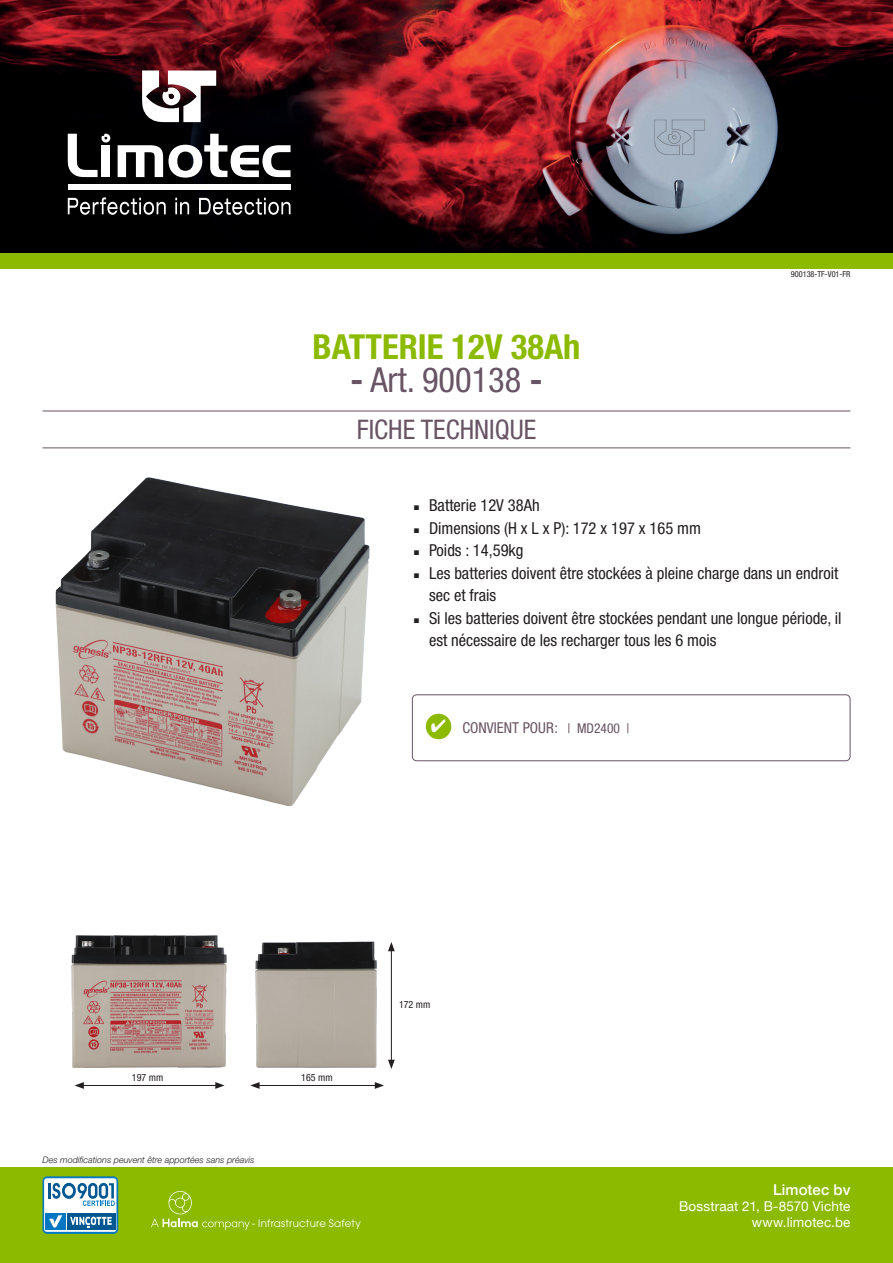
<style>
.page{position:relative;width:893px;height:1263px;background:#fff}
.page>*{position:absolute;margin:0;border:0;box-sizing:border-box;transform-origin:0 0}
.t1{font:700 condensed 34.5px "Helvetica Neue LT Std";color:#8bba00}
.t2{font:condensed 34.5px "Helvetica Neue LT Std";color:#685463}
.t3{font:condensed 27px "Helvetica Neue LT Std";color:#685463}
.t4{font:condensed 16.5px/22.5px "Helvetica Neue LT Std";color:#231f20}
._1__Kader{font:condensed 15px "Helvetica Neue LT Std";color:#685463}
.t5{font:500 15px "Helvetica Neue";letter-spacing:.005em;color:#fff}
.t6{font:13.5px "Helvetica Neue";letter-spacing:.01em;color:#fff}
.t7{font:10.2px "ITC Avant Garde Pro";letter-spacing:.025em;color:#fff}
.TF_bullets{font:condensed 10.05px "Helvetica Neue LT Std";color:#231f20}
._1__Tekst{font:italic 300 9px "Helvetica Neue LT Std";color:#231f20}
.t8{font:condensed 8.25px "Helvetica Neue LT Std";color:#231f20}
.s1{font-weight:700}
.s2{font-size:13.5px}
</style>
<div class="page">
<hr style="left:43px;top:411px;width:807px;height:1px;background:#685463">
<hr style="left:43px;top:447px;width:807px;height:1px;background:#685463">
<img style="left:0;top:0;width:893px;height:253px">
<svg style="left:68px;top:197px;width:98px;height:18px"></svg>
<svg style="left:175px;top:198px;width:14px;height:16px"></svg>
<svg style="left:199px;top:198px;width:92px;height:17px"></svg>
<div style="left:68px;top:185px;width:223px;height:5px;background:#fff"></div>
<svg style="left:118px;top:134px;width:173px;height:44px"></svg>
<svg style="left:68px;top:134px;width:42px;height:43px"></svg>
<svg style="left:142px;top:70px;width:74px;height:52px"></svg>
<div style="left:0;top:1167px;width:893px;height:96px;background:#8bba00"></div>
<div style="left:0;top:253px;width:893px;height:15px;background:#8bba00"></div>
<svg style="left:151px;top:1191px;width:99px;height:39px"></svg>
<svg style="left:43px;top:1176px;width:75px;height:58px;background:#89b7d2"></svg>
<div style="left:412px;top:694px;width:438px;height:67px;border:1px solid #685463;border-radius:4px"></div>
<div style="left:426px;top:714px;width:25px;height:25px;background:#8bba00;border-radius:50%"></div>
<img style="left:55px;top:477px;width:315px;height:329px">
<img style="left:71px;top:935px;width:156px;height:133px">
<img style="left:255px;top:941px;width:122px;height:127px">
<hr style="left:81px;top:1085px;width:137px;height:1px;background:#231f20">
<svg style="left:75px;top:1082px;width:9px;height:7px"></svg>
<svg style="left:215px;top:1082px;width:10px;height:7px"></svg>
<hr style="left:257px;top:1085px;width:120px;height:1px;background:#231f20">
<svg style="left:250px;top:1082px;width:10px;height:7px"></svg>
<svg style="left:375px;top:1082px;width:9px;height:7px"></svg>
<hr style="left:391px;top:949px;width:1px;height:113px;background:#231f20">
<svg style="left:388px;top:1060px;width:7px;height:9px"></svg>
<svg style="left:388px;top:942px;width:7px;height:9px"></svg>
<p class="t1" style="left:312px;top:326px;width:269px">BATTERIE 12V 38Ah</p>
<p class="t2" style="left:351px;top:360px;width:193px"><span class="s1">-</span> Art. 900138 <span class="s1">-</span></p>
<p class="t3" style="left:357px;top:414px;width:181px">FICHE TECHNIQUE</p>
<p class="t8" style="left:791px;top:269px;width:61px">900138-TF-V01-FR</p>
<p class="t4" style="left:412px;top:494px;width:129px">◾ Batterie 12V 38Ah</p>
<p class="t4" style="left:412px;top:517px;width:291px">◾ Dimensions (H x L x P): 172 x 197 x 165 mm</p>
<p class="t4" style="left:412px;top:539px;width:113px">◾ Poids : 14,59kg</p>
<p class="t4" style="left:429px;top:562px;width:411px;text-indent:-17px">◾ Les batteries doivent être stockées à pleine charge dans un endroit sec et frais</p>
<p class="t4" style="left:429px;top:607px;width:414px;text-indent:-17px">◾ Si les batteries doivent être stockées pendant une longue période, il est nécessaire de les recharger tous les 6 mois</p>
<p class="_1__Kader" style="left:462px;top:719px;width:169px">CONVIENT POUR: <span class="s2">| MD2400 |</span></p>
<p class="TF_bullets" style="left:132px;top:1072px;width:33px">197 mm</p>
<p class="TF_bullets" style="left:301px;top:1072px;width:33px">165 mm</p>
<p class="_1__Tekst" style="left:43px;top:1154px;width:214px">Des modifications peuvent être apportées sans préavis</p>
<p class="t7" style="left:252px;top:1217px;width:111px">- Infrastructure Safety</p>
<p class="TF_bullets" style="left:399px;top:998px;width:33px">172 mm</p>
<p class="t5" style="left:773px;top:1178px;width:79px">Limotec bv</p>
<p class="t6" style="left:679px;top:1197px;width:173px">Bosstraat 21, B-8570 Vichte</p>
<p class="t6" style="left:752px;top:1213px;width:100px">www.limotec.be</p>
</div>
